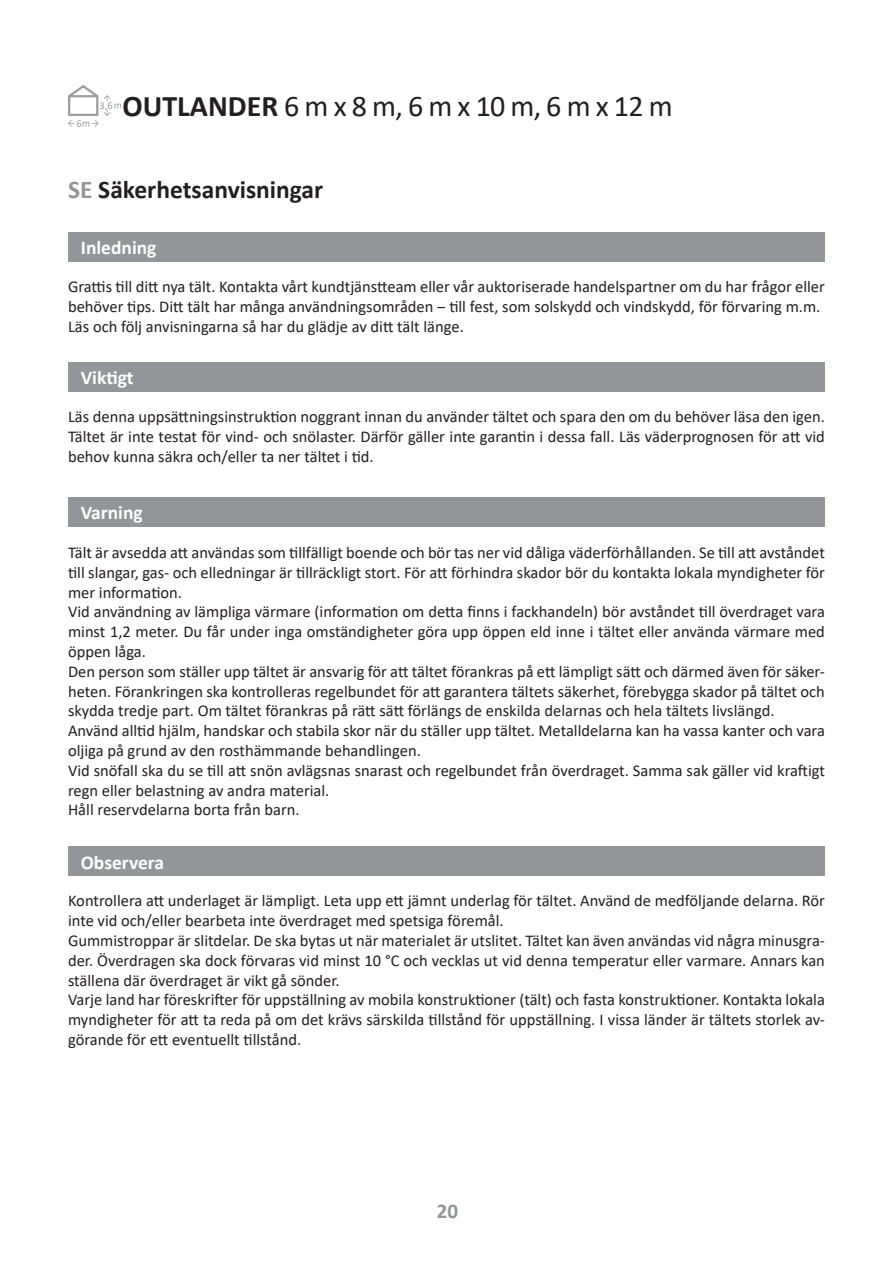
<style>
.page{position:relative;width:893px;height:1263px;background:#fff}
.page>*{position:absolute;margin:0;border:0;box-sizing:border-box;transform-origin:0 0}
.t1{font:30px "Calibri";color:#231f20}
.t2{font:700 25.5px "Calibri";color:#231f20}
.t3{font:700 21px "Calibri";color:#939598}
.t4{font:700 19.5px "Calibri";color:#fff}
.t5{font:16.5px/19.8px "Calibri";color:#231f20}
.t6{font:10.5px "Calibri";color:#9c9c9c}
.s1{font-weight:700}
.s2{color:#939598}
</style>
<div class="page">
<svg style="left:68px;top:85px;width:53px;height:42px"></svg>
<div style="left:68px;top:846px;width:757px;height:30px;background:#939598"></div>
<div style="left:68px;top:497px;width:757px;height:29px;background:#939598"></div>
<div style="left:68px;top:362px;width:757px;height:30px;background:#939598"></div>
<div style="left:68px;top:232px;width:757px;height:30px;background:#939598"></div>
<p class="t6" style="left:76px;top:116px;width:7px">6</p>
<p class="t6" style="left:100px;top:98px;width:15px">3,6</p>
<h1 class="t1" style="left:122px;top:85px;width:552px"><span class="s1">OUTLANDER</span> 6 m x 8 m, 6 m x 10 m, 6 m x 12 m</h1>
<h2 class="t2" style="left:68px;top:171px;width:257px"><span class="s2">SE</span> Säkerhetsanvisningar</h2>
<p class="t4" style="left:81px;top:234px;width:77px">Inledning</p>
<p class="t5" style="left:68px;top:277px;width:758px">Grattis till ditt nya tält. Kontakta vårt kundtjänstteam eller vår auktoriserade handelspartner om du har frågor eller behöver tips. Ditt tält har många användningsområden ‒ till fest, som solskydd och vindskydd, för förvaring m.m.<br>Läs och följ anvisningarna så har du glädje av ditt tält länge.</p>
<p class="t4" style="left:81px;top:364px;width:54px">Viktigt</p>
<p class="t5" style="left:68px;top:407px;width:758px;text-align:justify">Läs denna uppsättningsinstruktion noggrant innan du använder tältet och spara den om du behöver läsa den igen.<br>Tältet är inte testat för vind- och snölaster. Därför gäller inte garantin i dessa fall. Läs väderprognosen för att vid behov kunna säkra och/eller ta ner tältet i tid.</p>
<p class="t4" style="left:81px;top:498px;width:63px">Varning</p>
<p class="t5" style="left:68px;top:542px;width:758px">Tält är avsedda att användas som tillfälligt boende och bör tas ner vid dåliga väderförhållanden. Se till att avståndet till slangar, gas- och elledningar är tillräckligt stort. För att förhindra skador bör du kontakta lokala myndigheter för mer information.<br>Vid användning av lämpliga värmare (information om detta finns i fackhandeln) bör avståndet till överdraget vara minst 1,2 meter. Du får under inga omständigheter göra upp öppen eld inne i tältet eller använda värmare med öppen låga.<br>Den person som ställer upp tältet är ansvarig för att tältet förankras på ett lämpligt sätt och därmed även för säker&shy;heten. Förankringen ska kontrolleras regelbundet för att garantera tältets säkerhet, förebygga skador på tältet och skydda tredje part. Om tältet förankras på rätt sätt förlängs de enskilda delarnas och hela tältets livslängd.<br>Använd alltid hjälm, handskar och stabila skor när du ställer upp tältet. Metalldelarna kan ha vassa kanter och vara oljiga på grund av den rosthämmande behandlingen.<br>Vid snöfall ska du se till att snön avlägsnas snarast och regelbundet från överdraget. Samma sak gäller vid kraftigt regn eller belastning av andra material.<br>Håll reservdelarna borta från barn.</p>
<p class="t4" style="left:81px;top:848px;width:85px">Observera</p>
<p class="t5" style="left:68px;top:891px;width:758px">Kontrollera att underlaget är lämpligt. Leta upp ett jämnt underlag för tältet. Använd de medföljande delarna. Rör inte vid och/eller bearbeta inte överdraget med spetsiga föremål.<br>Gummistroppar är slitdelar. De ska bytas ut när materialet är utslitet. Tältet kan även användas vid några minusgra&shy;der. Överdragen ska dock förvaras vid minst 10 °C och vecklas ut vid denna temperatur eller varmare. Annars kan ställena där överdraget är vikt gå sönder.<br>Varje land har föreskrifter för uppställning av mobila konstruktioner (tält) och fasta konstruktioner. Kontakta lokala myndigheter för att ta reda på om det krävs särskilda tillstånd för uppställning. I vissa länder är tältets storlek av&shy;görande för ett eventuellt tillstånd.</p>
<p class="t3" style="left:437px;top:1196px;width:23px">20</p>
</div>
